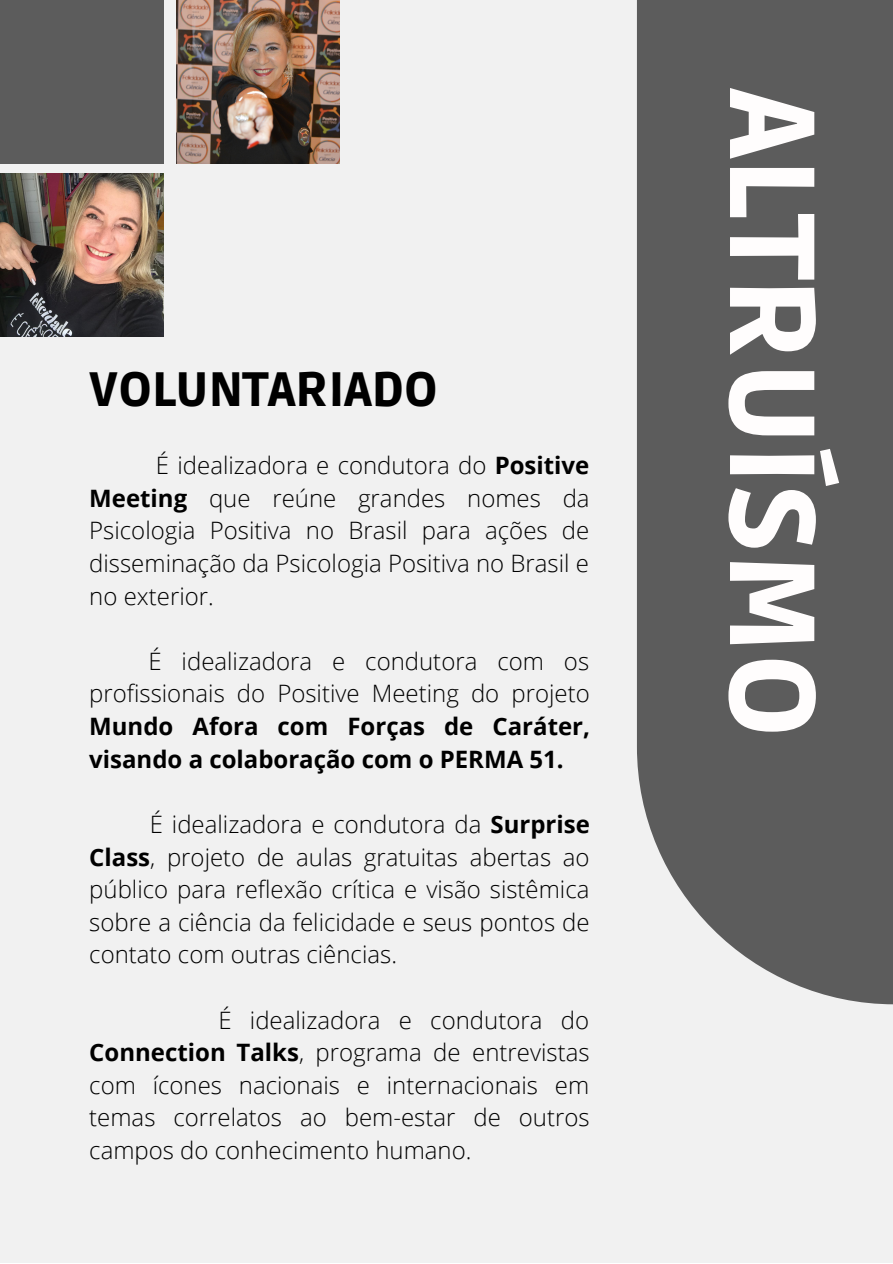
<style>
.page{position:relative;width:893px;height:1264px;background:#fff}
.page>*{position:absolute;margin:0;border:0;box-sizing:border-box;transform-origin:0 0}
.t1{font:900 119.85px "Ruda";color:#fffdfd}
.t2{font:900 48px "Ruda";color:#000}
.t3{font:300 24px/32.5px "Open Sans";color:#000;text-align:justify}
.t4{font:700 24px/32.5px "Open Sans";color:#000}
.s1{font-weight:700}
</style>
<div class="page">
<div style="left:0;top:0;width:892px;height:1262px;background:#f1f1f1"></div>
<div style="left:637px;top:0;width:255px;height:1004px;background:#5c5c5c"></div>
<div style="left:0;top:0;width:163px;height:163px;background:#5c5c5c"></div>
<img style="left:177px;top:0;width:163px;height:163px">
<img style="left:0;top:174px;width:163px;height:163px">
<h2 class="t2" style="left:89px;top:362px;width:350px">VOLUNTARIADO</h2>
<p class="t3" style="left:89px;top:448px;width:502px;text-indent:67px">É idealizadora e condutora do <span class="s1">Positive Meeting</span> que reúne grandes nomes da Psicologia Positiva no Brasil para ações de disseminação da Psicologia Positiva no Brasil e no exterior.</p>
<p class="t3" style="left:89px;top:644px;width:502px;text-align:right">É idealizadora e condutora com os profissionais do Positive Meeting do projeto</p>
<p class="t4" style="left:89px;top:709px;width:502px">Mundo Afora com Forças de Caráter, visando a colaboração com o PERMA 51.</p>
<p class="t3" style="left:89px;top:807px;width:502px;text-indent:60px">É idealizadora e condutora da <span class="s1">Surprise Class</span>, projeto de aulas gratuitas abertas ao público para reflexão crítica e visão sistêmica sobre a ciência da felicidade e seus pontos de contato com outras ciências.</p>
<p class="t3" style="left:89px;top:1003px;width:502px;text-indent:129px">É idealizadora e condutora do <span class="s1">Connection Talks</span>, programa de entrevistas com ícones nacionais e internacionais em temas correlatos ao bem-estar de outros campos do conhecimento humano.</p>
<h1 class="t1" style="left:840px;top:89px;width:650px;rotate:90deg">ALTRUÍSMO</h1>
</div>
